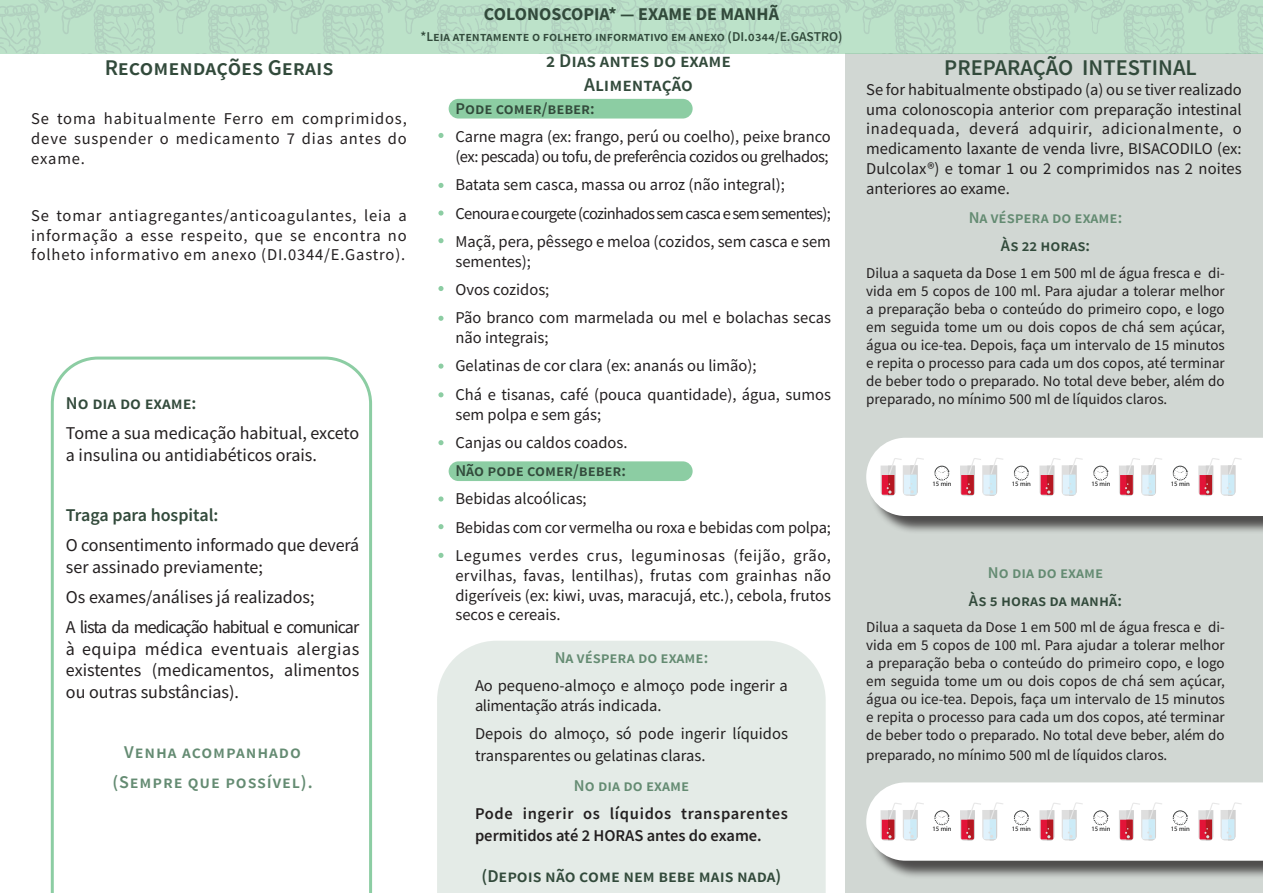
<style>
.page{position:relative;width:1263px;height:893px;background:#fff}
.page>*{position:absolute;margin:0;border:0;box-sizing:border-box;transform-origin:0 0}
.t1{font:600 22.5px "Source Sans Pro";color:#324a3b}
.t2{font:600 19.5px "Source Sans Pro";color:#324a3b}
.t3{font:18px/21.6px "Source Sans Pro";color:#231f20}
.t4{font:600 18px "Source Sans Pro";color:#324a3b}
.t5{font:600 18px "Source Sans Pro";letter-spacing:.05em;color:#648b72}
.t6{font:700 18px "Source Sans Pro";color:#324a3b}
.t7{font:16.5px/19.8px "Source Sans Pro";color:#231f20}
.t8{font:16.5px/19.8px "Source Sans Pro";letter-spacing:-.03em;color:#231f20}
.t9{font:600 16.5px/21.6px "Source Sans Pro";letter-spacing:.025em;color:#231f20}
.t10{font:600 16.5px "Source Sans Pro";color:#324a3b}
.t11{font:600 16.5px "Source Sans Pro";color:#648b72}
.t12{font:16.5px "Source Sans Pro";letter-spacing:-.04em;color:#231f20}
.t13{font:15px/18px "Source Sans Pro";color:#231f20;text-align:justify}
.t14{font:600 13.5px "Source Sans Pro";color:#324a3b}
.t15{font:6.6px "Myriad Pro";color:#000}
</style>
<div class="page">
<div style="left:845px;top:53px;width:418px;height:840px;background:#d1d7d3"></div>
<div style="left:868px;top:440px;width:395px;height:94px;background:#231f20;opacity:.75"></div>
<div style="left:868px;top:785px;width:395px;height:94px;background:#231f20;opacity:.75"></div>
<svg style="left:199px;top:53px;width:65px;height:1px"></svg>
<svg style="left:1000px;top:53px;width:65px;height:1px"></svg>
<svg style="left:0;top:0;width:1263px;height:53px;background:#b9ddc6"></svg>
<img style="left:152px;top:0;width:37px;height:13px">
<img style="left:400px;top:0;width:41px;height:34px">
<img style="left:838px;top:0;width:32px;height:13px">
<img style="left:1086px;top:0;width:41px;height:34px">
<img style="left:0;top:14px;width:29px;height:30px">
<img style="left:94px;top:16px;width:42px;height:37px">
<img style="left:266px;top:0;width:61px;height:13px">
<img style="left:381px;top:0;width:19px;height:13px">
<img style="left:453px;top:0;width:53px;height:39px">
<img style="left:560px;top:14px;width:40px;height:30px">
<img style="left:665px;top:14px;width:50px;height:39px">
<img style="left:780px;top:16px;width:42px;height:37px">
<img style="left:894px;top:16px;width:28px;height:37px">
<img style="left:1000px;top:0;width:86px;height:13px">
<img style="left:1139px;top:0;width:53px;height:33px">
<img style="left:1247px;top:16px;width:16px;height:37px">
<img style="left:38px;top:0;width:44px;height:7px">
<img style="left:510px;top:0;width:46px;height:12px">
<img style="left:617px;top:0;width:39px;height:7px">
<img style="left:724px;top:0;width:45px;height:7px">
<img style="left:953px;top:0;width:26px;height:11px">
<img style="left:1196px;top:0;width:46px;height:12px">
<svg style="left:51px;top:357px;width:321px;height:536px"></svg>
<svg style="left:866px;top:438px;width:397px;height:78px;background:#f6f0f1"></svg>
<svg style="left:866px;top:782px;width:397px;height:79px;background:#f5eff1"></svg>
<div style="left:449px;top:99px;width:244px;height:20px;background:#8ccda3;border-radius:10px"></div>
<div style="left:449px;top:461px;width:244px;height:20px;background:#8ccda3;border-radius:10px"></div>
<div style="left:437px;top:641px;width:389px;height:252px;background:#e4ebe7"></div>
<svg style="left:438px;top:133px;width:5px;height:5px"></svg>
<svg style="left:438px;top:183px;width:5px;height:5px"></svg>
<svg style="left:438px;top:210px;width:5px;height:6px"></svg>
<svg style="left:438px;top:238px;width:5px;height:5px"></svg>
<svg style="left:438px;top:286px;width:5px;height:5px"></svg>
<svg style="left:438px;top:316px;width:5px;height:5px"></svg>
<svg style="left:438px;top:364px;width:5px;height:5px"></svg>
<svg style="left:438px;top:392px;width:5px;height:5px"></svg>
<svg style="left:438px;top:440px;width:5px;height:5px"></svg>
<svg style="left:438px;top:496px;width:5px;height:6px"></svg>
<svg style="left:438px;top:524px;width:5px;height:5px"></svg>
<svg style="left:438px;top:553px;width:5px;height:5px"></svg>
<p class="t1" style="left:105px;top:52px;width:230px">Recomendações Gerais</p>
<p class="t7" style="left:31px;top:109px;width:377px;text-align:justify">Se toma habitualmente Ferro em comprimidos, deve suspender o medicamento 7 dias antes do exame.</p>
<p class="t7" style="left:31px;top:205px;width:377px;text-align:justify">Se tomar antiagregantes/anticoagulantes, leia a informação a esse respeito, que se encontra no folheto informativo em anexo (DI.0344/E.Gastro).</p>
<p class="t4" style="left:66px;top:391px;width:132px">No dia do exame:</p>
<p class="t3" style="left:66px;top:422px;width:295px">Tome a sua medicação habitual, exceto a insulina ou antidiabéticos orais.</p>
<p class="t4" style="left:66px;top:503px;width:154px">Traga para hospital:</p>
<p class="t3" style="left:66px;top:534px;width:295px">O consentimento informado que deverá ser assinado previamente;</p>
<p class="t3" style="left:66px;top:586px;width:250px">Os exames/análises já realizados;</p>
<p class="t3" style="left:66px;top:616px;width:295px;text-align:justify">A lista da medicação habitual e comunicar à equipa médica eventuais alergias existentes (medicamentos, alimentos ou outras substâncias).</p>
<p class="t5" style="left:124px;top:740px;width:178px">Venha acompanhado</p>
<p class="t5" style="left:112px;top:770px;width:202px">(Sempre que possível).</p>
<p class="t6" style="left:484px;top:2px;width:297px">COLONOSCOPIA* — EXAME DE MANHÃ</p>
<p class="t14" style="left:420px;top:28px;width:424px">*Leia atentamente o folheto informativo em anexo (DI.0344/E.GASTRO)</p>
<p class="t2" style="left:546px;top:48px;width:186px">2 Dias antes do exame</p>
<p class="t2" style="left:584px;top:71px;width:110px">Alimentação</p>
<p class="t10" style="left:455px;top:98px;width:141px">Pode comer/beber:</p>
<p class="t8" style="left:455px;top:127px;width:377px">Carne magra (ex: frango, perú ou coelho), peixe branco (ex: pescada) ou tofu, de preferência cozidos ou grelhados;</p>
<p class="t7" style="left:455px;top:175px;width:331px">Batata sem casca, massa ou arroz (não integral);</p>
<p class="t12" style="left:455px;top:203px;width:377px">Cenoura e courgete (cozinhados sem casca e sem sementes);</p>
<p class="t7" style="left:455px;top:231px;width:377px">Maçã, pera, pêssego e meloa (cozidos, sem casca e sem sementes);</p>
<p class="t7" style="left:455px;top:280px;width:95px">Ovos cozidos;</p>
<p class="t7" style="left:455px;top:308px;width:377px">Pão branco com marmelada ou mel e bolachas secas não integrais;</p>
<p class="t7" style="left:455px;top:356px;width:303px">Gelatinas de cor clara (ex: ananás ou limão);</p>
<p class="t7" style="left:455px;top:384px;width:377px">Chá e tisanas, café (pouca quantidade), água, sumos sem polpa e sem gás;</p>
<p class="t7" style="left:455px;top:432px;width:174px">Canjas ou caldos coados.</p>
<p class="t10" style="left:455px;top:460px;width:172px">Não pode comer/beber:</p>
<p class="t7" style="left:455px;top:489px;width:133px">Bebidas alcoólicas;</p>
<p class="t7" style="left:455px;top:517px;width:377px">Bebidas com cor vermelha ou roxa e bebidas com polpa;</p>
<p class="t7" style="left:455px;top:546px;width:377px;text-align:justify">Legumes verdes crus, leguminosas (feijão, grão, ervilhas, favas, lentilhas), frutas com grainhas não digeríveis (ex: kiwi, uvas, maracujá, etc.), cebola, frutos secos e cereais.</p>
<p class="t11" style="left:555px;top:646px;width:155px">Na véspera do exame:</p>
<p class="t7" style="left:475px;top:675px;width:314px">Ao pequeno-almoço e almoço pode ingerir a alimentação atrás indicada.</p>
<p class="t7" style="left:475px;top:723px;width:314px;line-height:21.6px">Depois do almoço, só pode ingerir líquidos transparentes ou gelatinas claras.</p>
<p class="t11" style="left:574px;top:774px;width:117px">No dia do exame</p>
<p class="t9" style="left:475px;top:802px;width:314px">Pode ingerir os líquidos transparentes permitidos até 2 HORAS antes do exame.</p>
<p class="t4" style="left:481px;top:864px;width:301px">(Depois não come nem bebe mais nada)</p>
<p class="t1" style="left:944px;top:52px;width:254px">PREPARAÇÃO INTESTINAL</p>
<p class="t7" style="left:866px;top:79px;width:377px;text-align:justify">Se for habitualmente obstipado (a) ou se tiver realizado uma colonoscopia anterior com preparação intestinal inadequada, deverá adquirir, adicionalmente, o medicamento laxante de venda livre, BISACODILO (ex:<br>Dulcolax®) e tomar 1 ou 2 comprimidos nas 2 noites anteriores ao exame.</p>
<p class="t11" style="left:969px;top:206px;width:155px">Na véspera do exame:</p>
<p class="t10" style="left:1001px;top:235px;width:91px">Às 22 horas:</p>
<p class="t13" style="left:866px;top:264px;width:360px">Dilua a saqueta da Dose 1 em 500 ml de água fresca e di&shy;vida em 5 copos de 100 ml. Para ajudar a tolerar melhor a preparação beba o conteúdo do primeiro copo, e logo em seguida tome um ou dois copos de chá sem açúcar, água ou ice-tea. Depois, faça um intervalo de 15 minutos e repita o processo para cada um dos copos, até terminar de beber todo o preparado. No total deve beber, além do preparado, no mínimo 500 ml de líquidos claros.</p>
<p class="t15" style="left:932px;top:480px;width:21px">15 min</p>
<p class="t15" style="left:1012px;top:480px;width:21px">15 min</p>
<p class="t15" style="left:1091px;top:480px;width:21px">15 min</p>
<p class="t15" style="left:1171px;top:480px;width:21px">15 min</p>
<p class="t11" style="left:988px;top:561px;width:117px">No dia do exame</p>
<p class="t10" style="left:969px;top:590px;width:154px">Às 5 horas da manhã:</p>
<p class="t13" style="left:866px;top:618px;width:360px">Dilua a saqueta da Dose 1 em 500 ml de água fresca e di&shy;vida em 5 copos de 100 ml. Para ajudar a tolerar melhor a preparação beba o conteúdo do primeiro copo, e logo em seguida tome um ou dois copos de chá sem açúcar, água ou ice-tea. Depois, faça um intervalo de 15 minutos e repita o processo para cada um dos copos, até terminar de beber todo o preparado. No total deve beber, além do</p>
<p class="t13" style="left:866px;top:746px;width:303px">preparado, no mínimo 500 ml de líquidos claros.</p>
<p class="t15" style="left:932px;top:825px;width:21px">15 min</p>
<p class="t15" style="left:1012px;top:825px;width:21px">15 min</p>
<p class="t15" style="left:1091px;top:825px;width:21px">15 min</p>
<p class="t15" style="left:1171px;top:825px;width:21px">15 min</p>
</div>
